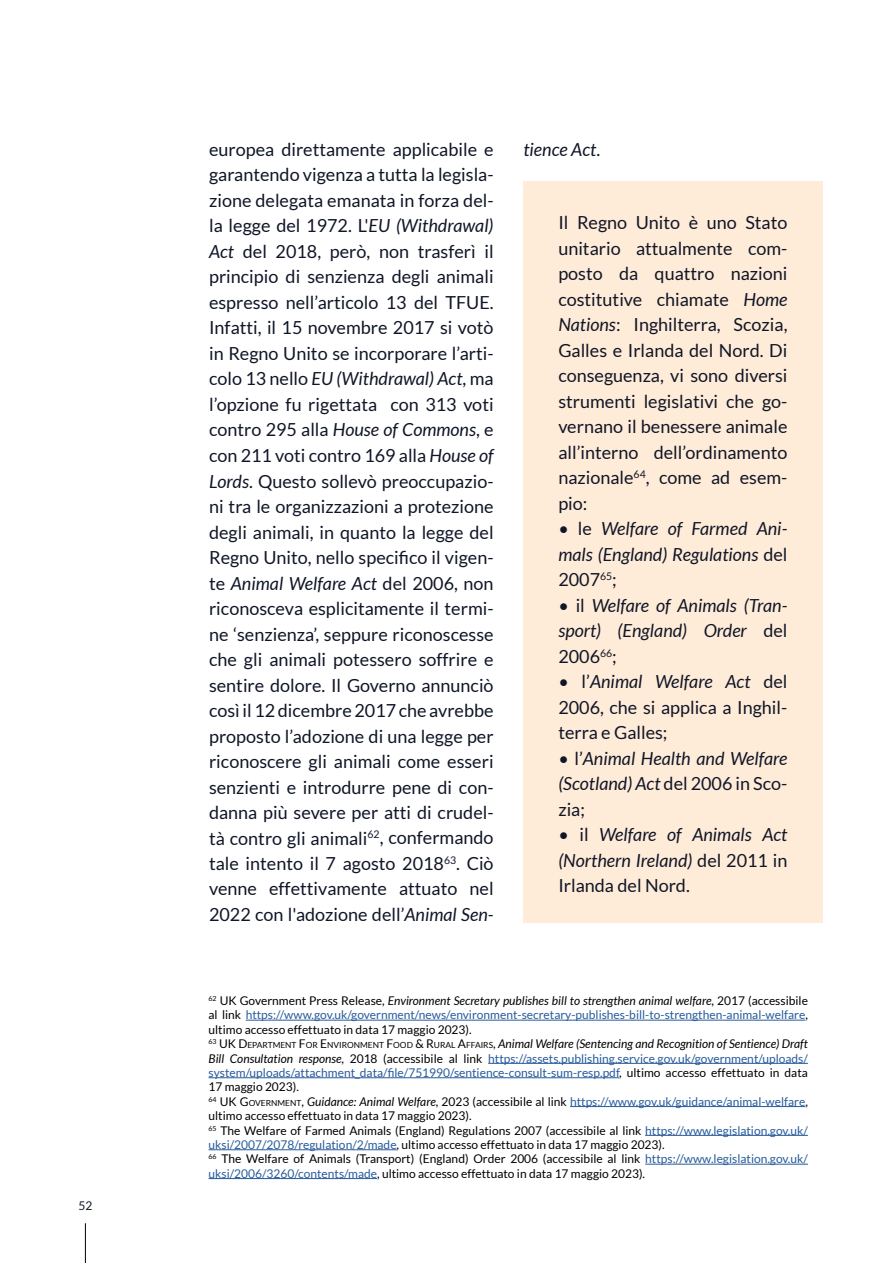
<style>
.page{position:relative;width:893px;height:1263px;background:#fff}
.page>*{position:absolute;margin:0;border:0;box-sizing:border-box;transform-origin:0 0}
.t1{font:18px/25.5px "Lato";color:#101627;text-align:justify}
.t2{font:italic 18px/25.5px "Lato";color:#101627;text-align:justify}
.t3{font:12px/14.4px "Lato";color:#000}
.t4{font:12px "Lato";color:#101627}
.s1{font-style:italic}
.s2{font-style:normal}
.s3{color:#275b9b}
.s4{font-style:inherit}
.s5{font-size:8.4px}
</style>
<div class="page">
<hr style="left:85px;top:1223px;width:1px;height:40px;background:#000">
<div style="left:523px;top:182px;width:299px;height:741px;background:#feebd8"></div>
<hr style="left:246px;top:1020px;width:559px;height:1px;background:#275b9b">
<hr style="left:488px;top:1063px;width:320px;height:1px;background:#275b9b">
<hr style="left:209px;top:1077px;width:410px;height:1px;background:#275b9b">
<hr style="left:570px;top:1106px;width:235px;height:1px;background:#275b9b">
<hr style="left:645px;top:1135px;width:163px;height:1px;background:#275b9b">
<hr style="left:209px;top:1149px;width:188px;height:1px;background:#275b9b">
<hr style="left:645px;top:1164px;width:163px;height:1px;background:#275b9b">
<hr style="left:209px;top:1178px;width:168px;height:1px;background:#275b9b">
<p class="t4" style="left:78px;top:1199px;width:15px">52</p>
<p class="t1" style="left:209px;top:136px;width:286px">europea direttamente applicabile e garantendo vigenza a tutta la legisla&shy;zione delegata emanata in forza del&shy;la legge del 1972. L'<span class="s1">EU (Withdrawal)<br>Act</span> del 2018, però, non trasferì il principio di senzienza degli animali espresso nell’articolo 13 del TFUE.<br>Infatti, il 15 novembre 2017 si votò in Regno Unito se incorporare l’arti&shy;colo 13 nello <span class="s1">EU (Withdrawal) Act</span>, ma l’opzione fu rigettata con 313 voti contro 295 alla <span class="s1">House of Commons</span>, e con 211 voti contro 169 alla <span class="s1">House of Lords</span>. Questo sollevò preoccupazio&shy;ni tra le organizzazioni a protezione degli animali, in quanto la legge del Regno Unito, nello specifico il vigen&shy;te <span class="s1">Animal Welfare Act</span> del 2006, non riconosceva esplicitamente il termi&shy;ne ‘senzienza’, seppure riconoscesse che gli animali potessero soffrire e sentire dolore. Il Governo annunciò così il 12 dicembre 2017 che avrebbe proposto l’adozione di una legge per riconoscere gli animali come esseri senzienti e introdurre pene di con&shy;danna più severe per atti di crudel&shy;tà contro gli animali<sup>62</sup>, confermando tale intento il 7 agosto 2018<sup>63</sup>. Ciò venne effettivamente attuato nel 2022 con l'adozione dell’<span class="s1">Animal Sen-</span></p>
<p class="t2" style="left:523px;top:137px;width:78px">tience Act<span class="s2">.</span></p>
<p class="t1" style="left:558px;top:210px;width:231px">Il Regno Unito è uno Stato unitario attualmente com&shy;posto da quattro nazioni costitutive chiamate <span class="s1">Home Nations</span>: Inghilterra, Scozia, Galles e Irlanda del Nord. Di conseguenza, vi sono diversi strumenti legislativi che go&shy;vernano il benessere animale all’interno dell’ordinamento nazionale<sup>64</sup>, come ad esem&shy;pio:</p>
<p class="t2" style="left:558px;top:516px;width:231px"><span class="s2">• le</span> Welfare of Farmed Ani&shy;mals (England) Regulations <span class="s2">del 2007</span><sup>65</sup><span class="s2">;</span></p>
<p class="t2" style="left:558px;top:593px;width:231px"><span class="s2">• il</span> Welfare of Animals (Tran&shy;sport) (England) Order <span class="s2">del 2006</span><sup>66</sup><span class="s2">;</span></p>
<p class="t1" style="left:558px;top:669px;width:231px">• l’<span class="s1">Animal Welfare Act</span> del 2006, che si applica a Inghil&shy;terra e Galles;</p>
<p class="t2" style="left:558px;top:746px;width:231px"><span class="s2">• l’</span>Animal Health and Welfare (Scotland) Act <span class="s2">del 2006 in Sco&shy;zia;</span></p>
<p class="t2" style="left:558px;top:822px;width:231px"><span class="s2">• il</span> Welfare of Animals Act (Northern Ireland) <span class="s2">del 2011 in Irlanda del Nord.</span></p>
<p class="t3" style="left:209px;top:993px;width:601px"><sup>62</sup> UK Government Press Release, <span class="s1">Environment Secretary publishes bill to strengthen animal welfare</span>, 2017 (accessibile al link <span class="s3">https://www.gov.uk/government/news/environment-secretary-publishes-bill-to-strengthen-animal-welfare</span>, ultimo accesso effettuato in data 17 maggio 2023).<br><sup>63</sup> <span class="s4">U K D</span><span class="s5">EPARTM ENT</span> <span class="s4">F</span><span class="s5">OR</span> <span class="s4">E</span> <span class="s5">NVIRONM ENT</span> <span class="s4">F</span><span class="s5">OOD</span> <span class="s4">&amp; R</span><span class="s5">URAL</span> <span class="s4">A</span><span class="s5">FFAIRS</span><span class="s4">,</span> <span class="s1">Animal Welfare (Sentencing and Recognition of Sentience) Draft Bill Consultation response</span>, 2018 (accessibile al link <span class="s3">https://assets.publishing.service.gov.uk/government/uploads/ system/uploads/attachment_data/file/751990/sentience-consult-sum-resp.pdf</span>, ultimo accesso effettuato in data 17 maggio 2023).<br><sup>64</sup> UK <span class="s4">G</span><span class="s5">OVERNM ENT</span>, <span class="s1">Guidance: Animal Welfare</span>, 2023 (accessibile al link <span class="s3">https://www.gov.uk/guidance/animal-welfare</span>, ultimo accesso effettuato in data 17 maggio 2023).<br><sup>65</sup> The Welfare of Farmed Animals (England) Regulations 2007 (accessibile al link <span class="s3">https://www.legislation.gov.uk/ uksi/2007/2078/regulation/2/made</span>, ultimo accesso effettuato in data 17 maggio 2023).<br><sup>66</sup> The Welfare of Animals (Transport) (England) Order 2006 (accessibile al link <span class="s3">https://www.legislation.gov.uk/ uksi/2006/3260/contents/made</span>, ultimo accesso effettuato in data 17 maggio 2023).</p>
</div>
